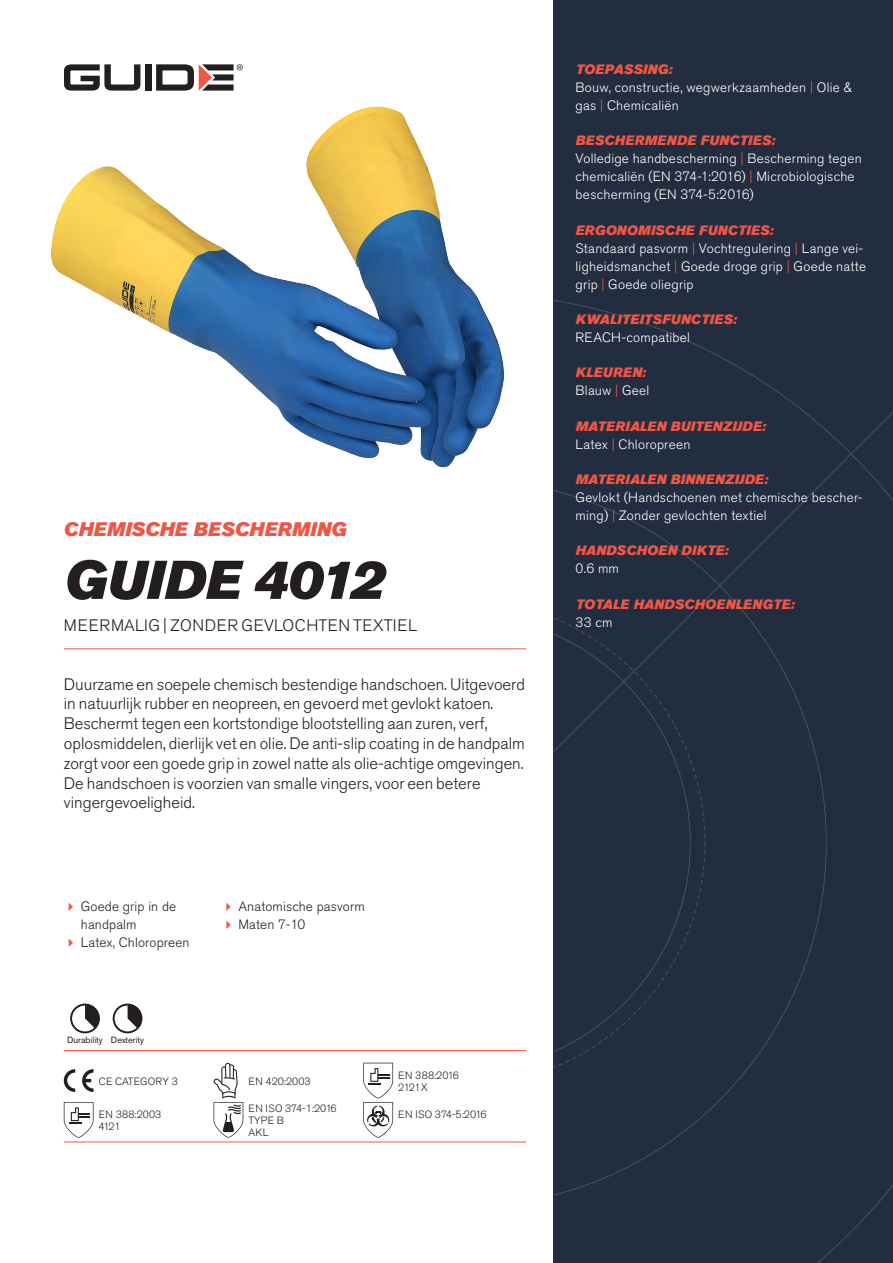
<style>
.page{position:relative;width:893px;height:1263px;background:#fff}
.page>*{position:absolute;margin:0;border:0;box-sizing:border-box;transform-origin:0 0}
.Rubrik{font:italic 54px "Akzidenz Grotesk Pro Super";color:#231f20}
.Överrubrik{font:italic 19.5px "Akzidenz Grotesk Pro Super";letter-spacing:.005em;color:#f05545}
.Ingress{font:300 16.5px/19.8px "Akzidenz Grotesk Pro";color:#231f20}
.Product_-_AltSegment{font:300 16.5px "Akzidenz Grotesk Pro";letter-spacing:.03em;color:#231f20}
.Produkt_-_Brödtext{font:300 13.5px/18px "Akzidenz Grotesk Pro";letter-spacing:.02em;color:#fff}
.Produkt_-_Namn{font:italic 13.5px "Akzidenz Grotesk Pro Super";letter-spacing:.015em;color:#f05545}
.t1{font:300 13.5px/18px "Akzidenz Grotesk Pro";letter-spacing:.01em;color:#231f20}
.t2{font:300 10.5px "Akzidenz Grotesk Pro";color:#231f20}
.Produkt_-_Egenskaper{font:9px "Akzidenz Grotesk Pro";color:#231f20}
.s1{color:#f05545}
</style>
<div class="page">
<div style="left:145px;top:64px;width:7px;height:27px;background:#231f20"></div>
<svg style="left:156px;top:64px;width:87px;height:27px"></svg>
<svg style="left:64px;top:64px;width:76px;height:27px"></svg>
<div style="left:553px;top:0;width:340px;height:1263px;background:#222d3f"></div>
<svg style="left:553px;top:300px;width:340px;height:963px"></svg>
<hr style="left:64px;top:1050px;width:462px;height:1px;background:#f05545">
<hr style="left:64px;top:1142px;width:462px;height:1px;background:#f05545">
<svg style="left:70px;top:1003px;width:30px;height:30px"></svg>
<svg style="left:113px;top:1003px;width:29px;height:30px"></svg>
<svg style="left:64px;top:1069px;width:11px;height:23px"></svg>
<svg style="left:82px;top:1069px;width:12px;height:23px"></svg>
<svg style="left:64px;top:1102px;width:30px;height:36px"></svg>
<svg style="left:214px;top:1063px;width:29px;height:75px"></svg>
<svg style="left:363px;top:1063px;width:30px;height:75px"></svg>
<img style="left:51px;top:114px;width:448px;height:354px">
<hr style="left:64px;top:648px;width:462px;height:1px;background:#f05545">
<p class="Överrubrik" style="left:64px;top:517px;width:284px">CHEMISCHE BESCHERMING</p>
<p class="Rubrik" style="left:64px;top:545px;width:322px">GUIDE 4012</p>
<p class="Product_-_AltSegment" style="left:64px;top:615px;width:355px">MEERMALIG | ZONDER GEVLOCHTEN TEXTIEL</p>
<p class="Ingress" style="left:64px;top:674px;width:463px">Duurzame en soepele chemisch bestendige handschoen. Uitgevoerd in natuurlijk rubber en neopreen, en gevoerd met gevlokt katoen.<br>Beschermt tegen een kortstondige blootstelling aan zuren, verf, oplosmiddelen, dierlijk vet en olie. De anti-slip coating in de handpalm zorgt voor een goede grip in zowel natte als olie-achtige omgevingen.<br>De handschoen is voorzien van smalle vingers, voor een betere vingergevoeligheid.</p>
<p class="t1" style="left:81px;top:897px;width:97px">Goede grip in de handpalm</p>
<p class="t1" style="left:81px;top:933px;width:110px">Latex, Chloropreen</p>
<p class="t1" style="left:238px;top:897px;width:128px">Anatomische pasvorm</p>
<p class="t1" style="left:238px;top:915px;width:68px">Maten 7-10</p>
<p class="Produkt_-_Egenskaper" style="left:67px;top:1034px;width:37px">Durability</p>
<p class="Produkt_-_Egenskaper" style="left:111px;top:1034px;width:35px">Dexterity</p>
<p class="t2" style="left:99px;top:1074px;width:81px">CE CATEGORY 3</p>
<p class="t2" style="left:248px;top:1074px;width:64px">EN 420:2003</p>
<p class="t2" style="left:99px;top:1107px;width:64px">EN 388:2003</p>
<p class="t2" style="left:99px;top:1119px;width:23px">4121</p>
<p class="t2" style="left:248px;top:1101px;width:90px">EN ISO 374-1:2016</p>
<p class="t2" style="left:248px;top:1113px;width:37px">TYPE B</p>
<p class="t2" style="left:248px;top:1125px;width:22px">AKL</p>
<p class="t2" style="left:398px;top:1068px;width:62px">EN 388:2016</p>
<p class="t2" style="left:398px;top:1080px;width:31px">2121X</p>
<p class="t2" style="left:398px;top:1107px;width:90px">EN ISO 374-5:2016</p>
<p class="Produkt_-_Namn" style="left:576px;top:60px;width:98px">TOEPASSING:</p>
<p class="Produkt_-_Brödtext" style="left:576px;top:78px;width:278px">Bouw, constructie, wegwerkzaamheden <span class="s1">|</span> Olie &amp; gas <span class="s1">|</span> Chemicaliën</p>
<p class="Produkt_-_Namn" style="left:576px;top:132px;width:201px">BESCHERMENDE FUNCTIES:</p>
<p class="Produkt_-_Brödtext" style="left:576px;top:150px;width:288px">Volledige handbescherming <span class="s1">|</span> Bescherming tegen chemicaliën (EN 374-1:2016) <span class="s1">|</span> Microbiologische bescherming (EN 374-5:2016)</p>
<p class="Produkt_-_Namn" style="left:576px;top:221px;width:199px">ERGONOMISCHE FUNCTIES:</p>
<p class="Produkt_-_Brödtext" style="left:576px;top:239px;width:292px">Standaard pasvorm <span class="s1">|</span> Vochtregulering <span class="s1">|</span> Lange vei&shy;ligheidsmanchet <span class="s1">|</span> Goede droge grip <span class="s1">|</span> Goede natte grip <span class="s1">|</span> Goede oliegrip</p>
<p class="Produkt_-_Namn" style="left:576px;top:310px;width:163px">KWALITEITSFUNCTIES:</p>
<p class="Produkt_-_Brödtext" style="left:576px;top:328px;width:116px">REACH-compatibel</p>
<p class="Produkt_-_Namn" style="left:576px;top:364px;width:72px">KLEUREN:</p>
<p class="Produkt_-_Brödtext" style="left:576px;top:382px;width:75px">Blauw <span class="s1">|</span> Geel</p>
<p class="Produkt_-_Namn" style="left:576px;top:417px;width:192px">MATERIALEN BUITENZIJDE:</p>
<p class="Produkt_-_Brödtext" style="left:576px;top:435px;width:116px">Latex <span class="s1">|</span> Chloropreen</p>
<p class="Produkt_-_Namn" style="left:576px;top:470px;width:194px">MATERIALEN BINNENZIJDE:</p>
<p class="Produkt_-_Brödtext" style="left:576px;top:488px;width:288px">Gevlokt (Handschoenen met chemische bescher&shy;ming) <span class="s1">|</span> Zonder gevlochten textiel</p>
<p class="Produkt_-_Namn" style="left:576px;top:542px;width:155px">HANDSCHOEN DIKTE:</p>
<p class="Produkt_-_Brödtext" style="left:576px;top:560px;width:45px">0.6 mm</p>
<p class="Produkt_-_Namn" style="left:576px;top:595px;width:220px">TOTALE HANDSCHOENLENGTE:</p>
<p class="Produkt_-_Brödtext" style="left:576px;top:613px;width:38px">33 cm</p>
</div>
